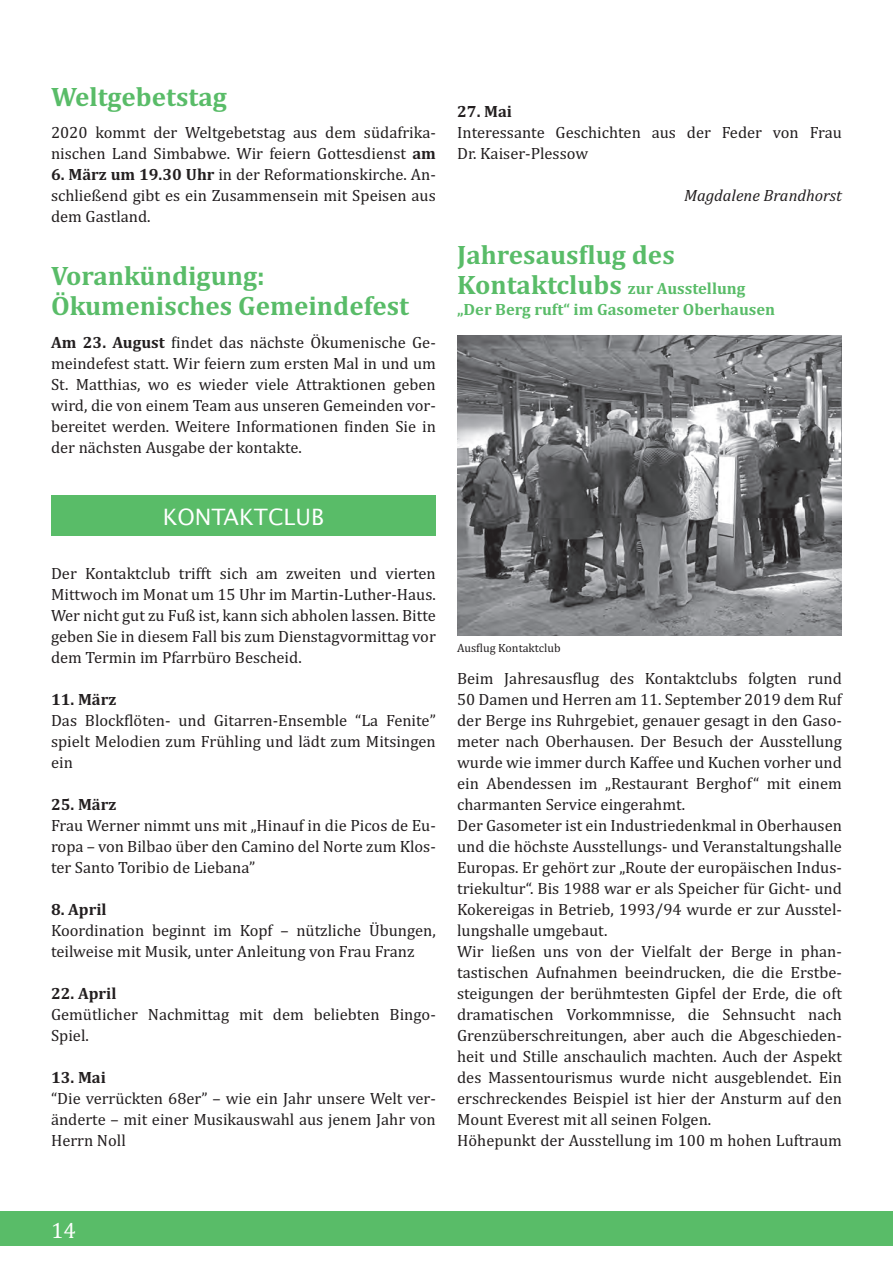
<style>
.page{position:relative;width:893px;height:1263px;background:#fff}
.page>*{position:absolute;margin:0;border:0;box-sizing:border-box;transform-origin:0 0}
.t1{font:700 27px/30px "Cambria";color:#59bc68}
.t2{font:22.5px "Lucida Sans";color:#fff}
.t3{font:22.5px "Cambria";color:#fff}
.t4{font:16.5px/21px "Cambria";color:#231f20;text-align:justify}
.t5{font:700 16.5px/21px "Cambria";color:#59bc68}
.t6{font:700 16.5px "Cambria";color:#231f20}
.t7{font:italic 16.5px "Cambria";color:#231f20}
.t8{font:12px "Cambria";color:#231f20}
.s1{font-weight:700}
.s2{font-size:27px}
</style>
<div class="page">
<div style="left:0;top:1212px;width:893px;height:34px;background:#59bc68"></div>
<img style="left:457px;top:335px;width:385px;height:301px">
<div style="left:51px;top:496px;width:385px;height:40px;background:#59bc68"></div>
<h1 class="t1" style="left:51px;top:81px;width:177px">Weltgebetstag</h1>
<p class="t4" style="left:51px;top:122px;width:386px">2020 kommt der Weltgebetstag aus dem südafrika&shy;nischen Land Simbabwe. Wir feiern Gottesdienst <span class="s1">am</span></p>
<p class="t4" style="left:51px;top:164px;width:386px"><span class="s1">6. März um 19.30 Uhr</span> in der Reformationskirche. An&shy;schließend gibt es ein Zusammensein mit Speisen aus dem Gastland.</p>
<h1 class="t1" style="left:51px;top:260px;width:360px">Vorankündigung:<br>Ökumenisches Gemeindefest</h1>
<p class="t4" style="left:51px;top:332px;width:386px"><span class="s1">Am 23. August</span> findet das nächste Ökumenische Ge&shy;meindefest statt. Wir feiern zum ersten Mal in und um St. Matthias, wo es wieder viele Attraktionen geben wird, die von einem Team aus unseren Gemeinden vor&shy;bereitet werden. Weitere Informationen finden Sie in der nächsten Ausgabe der kontakte.</p>
<h2 class="t2" style="left:163px;top:503px;width:163px">KONTAKTCLUB</h2>
<p class="t4" style="left:51px;top:563px;width:386px">Der Kontaktclub trifft sich am zweiten und vierten Mittwoch im Monat um 15 Uhr im Martin-Luther-Haus.<br>Wer nicht gut zu Fuß ist, kann sich abholen lassen. Bitte geben Sie in diesem Fall bis zum Dienstagvormittag vor dem Termin im Pfarrbüro Bescheid.</p>
<p class="t6" style="left:51px;top:688px;width:67px">11. März</p>
<p class="t4" style="left:51px;top:710px;width:386px">Das Blockflöten- und Gitarren-Ensemble “La Fenite” spielt Melodien zum Frühling und lädt zum Mitsingen ein</p>
<p class="t6" style="left:51px;top:793px;width:67px">25. März</p>
<p class="t4" style="left:51px;top:815px;width:386px">Frau Werner nimmt uns mit „Hinauf in die Picos de Eu&shy;ropa – von Bilbao über den Camino del Norte zum Klos&shy;ter Santo Toribio de Liebana”</p>
<p class="t6" style="left:51px;top:898px;width:57px">8. April</p>
<p class="t4" style="left:51px;top:920px;width:386px">Koordination beginnt im Kopf – nützliche Übungen, teilweise mit Musik, unter Anleitung von Frau Franz</p>
<p class="t6" style="left:51px;top:982px;width:67px">22. April</p>
<p class="t4" style="left:51px;top:1004px;width:386px">Gemütlicher Nachmittag mit dem beliebten Bingo-<br>Spiel.</p>
<p class="t6" style="left:51px;top:1066px;width:56px">13. Mai</p>
<p class="t4" style="left:51px;top:1088px;width:386px">“Die verrückten 68er” – wie ein Jahr unsere Welt ver&shy;änderte – mit einer Musikauswahl aus jenem Jahr von Herrn Noll</p>
<p class="t6" style="left:457px;top:100px;width:56px">27. Mai</p>
<p class="t4" style="left:457px;top:122px;width:386px">Interessante Geschichten aus der Feder von Frau<br>Dr. Kaiser-Plessow</p>
<p class="t7" style="left:684px;top:184px;width:159px">Magdalene Brandhorst</p>
<h1 class="t1" style="left:457px;top:239px;width:219px">Jahresausflug des</h1>
<p class="t5" style="left:457px;top:277px;width:320px"><span class="s2">Kontaktclubs</span> zur Ausstellung „Der Berg ruft“ im Gasometer Oberhausen</p>
<p class="t8" style="left:457px;top:641px;width:105px">Ausflug Kontaktclub</p>
<p class="t4" style="left:457px;top:668px;width:386px;text-align:left">Beim Jahresausflug des Kontaktclubs folgten rund 50 Damen und Herren am 11. September 2019 dem Ruf der Berge ins Ruhrgebiet, genauer gesagt in den Gaso&shy;meter nach Oberhausen. Der Besuch der Ausstellung wurde wie immer durch Kaffee und Kuchen vorher und ein Abendessen im „Restaurant Berghof“ mit einem charmanten Service eingerahmt.<br>Der Gasometer ist ein Industriedenkmal in Oberhausen und die höchste Ausstellungs- und Veranstaltungshalle Europas. Er gehört zur „Route der europäischen Indus&shy;triekultur“. Bis 1988 war er als Speicher für Gicht- und Kokereigas in Betrieb, 1993/94 wurde er zur Ausstel&shy;lungshalle umgebaut.<br>Wir ließen uns von der Vielfalt der Berge in phan&shy;tastischen Aufnahmen beeindrucken, die die Erstbe&shy;steigungen der berühmtesten Gipfel der Erde, die oft dramatischen Vorkommnisse, die Sehnsucht nach Grenzüberschreitungen, aber auch die Abgeschieden&shy;heit und Stille anschaulich machten. Auch der Aspekt des Massentourismus wurde nicht ausgeblendet. Ein erschreckendes Beispiel ist hier der Ansturm auf den Mount Everest mit all seinen Folgen.<br>Höhepunkt der Ausstellung im 100 m hohen Luftraum</p>
<h2 class="t3" style="left:51px;top:1217px;width:26px">14</h2>
</div>
